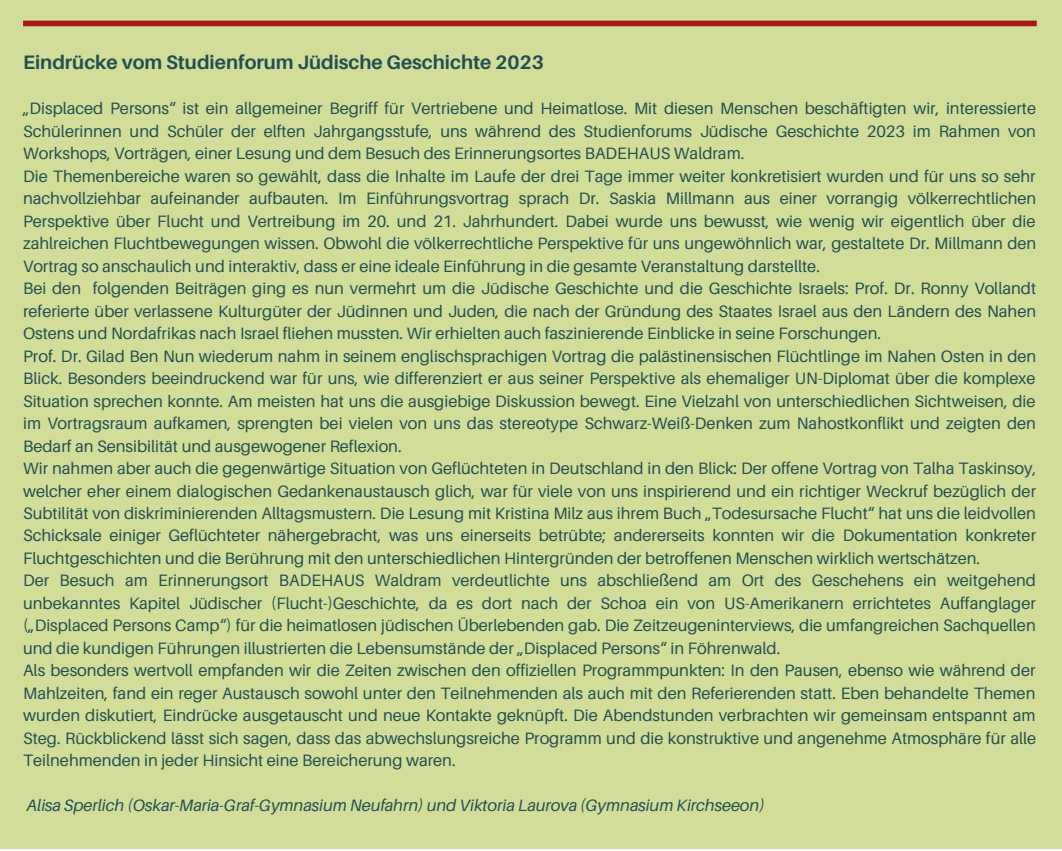
<style>
.page{position:relative;width:1062px;height:851px;background:#fff}
.page>*{position:absolute;margin:0;border:0;box-sizing:border-box;transform-origin:0 0}
.t1{font:700 19.5px "Aileron";color:#224e54}
.t2{font:16.5px/22.5px "Aileron";color:#224e54}
.t3{font:italic 16.5px "Aileron";color:#224e54}
</style>
<div class="page">
<div style="left:0;top:0;width:1062px;height:848px;background:#d1dd98"></div>
<div style="left:23px;top:21px;width:1014px;height:5px;background:#a61717"></div>
<p class="t1" style="left:23px;top:50px;width:522px">Eindrücke vom Studienforum Jüdische Geschichte 2023</p>
<p class="t2" style="left:23px;top:97px;width:1015px">„Displaced Persons“ ist ein allgemeiner Begriff für Vertriebene und Heimatlose. Mit diesen Menschen beschäftigten wir, interessierte Schülerinnen und Schüler der elften Jahrgangsstufe, uns während des Studienforums Jüdische Geschichte 2023 im Rahmen von Workshops, Vorträgen, einer Lesung und dem Besuch des Erinnerungsortes BADEHAUS Waldram.<br>Die Themenbereiche waren so gewählt, dass die Inhalte im Laufe der drei Tage immer weiter konkretisiert wurden und für uns so sehr nachvollziehbar aufeinander aufbauten. Im Einführungsvortrag sprach Dr. Saskia Millmann aus einer vorrangig völkerrechtlichen Perspektive über Flucht und Vertreibung im 20. und 21. Jahrhundert. Dabei wurde uns bewusst, wie wenig wir eigentlich über die zahlreichen Fluchtbewegungen wissen. Obwohl die völkerrechtliche Perspektive für uns ungewöhnlich war, gestaltete Dr. Millmann den Vortrag so anschaulich und interaktiv, dass er eine ideale Einführung in die gesamte Veranstaltung darstellte.<br>Bei den folgenden Beiträgen ging es nun vermehrt um die Jüdische Geschichte und die Geschichte Israels: Prof. Dr. Ronny Vollandt referierte über verlassene Kulturgüter der Jüdinnen und Juden, die nach der Gründung des Staates Israel aus den Ländern des Nahen Ostens und Nordafrikas nach Israel fliehen mussten. Wir erhielten auch faszinierende Einblicke in seine Forschungen.<br>Prof. Dr. Gilad Ben Nun wiederum nahm in seinem englischsprachigen Vortrag die palästinensischen Flüchtlinge im Nahen Osten in den Blick. Besonders beeindruckend war für uns, wie differenziert er aus seiner Perspektive als ehemaliger UN-Diplomat über die komplexe Situation sprechen konnte. Am meisten hat uns die ausgiebige Diskussion bewegt. Eine Vielzahl von unterschiedlichen Sichtweisen, die im Vortragsraum aufkamen, sprengten bei vielen von uns das stereotype Schwarz-Weiß-Denken zum Nahostkonflikt und zeigten den Bedarf an Sensibilität und ausgewogener Reflexion.<br>Wir nahmen aber auch die gegenwärtige Situation von Geflüchteten in Deutschland in den Blick: Der offene Vortrag von Talha Taskinsoy, welcher eher einem dialogischen Gedankenaustausch glich, war für viele von uns inspirierend und ein richtiger Weckruf bezüglich der Subtilität von diskriminierenden Alltagsmustern. Die Lesung mit Kristina Milz aus ihrem Buch „Todesursache Flucht“ hat uns die leidvollen Schicksale einiger Geflüchteter nähergebracht, was uns einerseits betrübte; andererseits konnten wir die Dokumentation konkreter Fluchtgeschichten und die Berührung mit den unterschiedlichen Hintergründen der betroffenen Menschen wirklich wertschätzen.<br>Der Besuch am Erinnerungsort BADEHAUS Waldram verdeutlichte uns abschließend am Ort des Geschehens ein weitgehend unbekanntes Kapitel Jüdischer (Flucht-)Geschichte, da es dort nach der Schoa ein von US-Amerikanern errichtetes Auffanglager („Displaced Persons Camp“) für die heimatlosen jüdischen Überlebenden gab. Die Zeitzeugeninterviews, die umfangreichen Sachquellen und die kundigen Führungen illustrierten die Lebensumstände der „Displaced Persons“ in Föhrenwald.<br>Als besonders wertvoll empfanden wir die Zeiten zwischen den offiziellen Programmpunkten: In den Pausen, ebenso wie während der Mahlzeiten, fand ein reger Austausch sowohl unter den Teilnehmenden als auch mit den Referierenden statt. Eben behandelte Themen wurden diskutiert, Eindrücke ausgetauscht und neue Kontakte geknüpft. Die Abendstunden verbrachten wir gemeinsam entspannt am Steg. Rückblickend lässt sich sagen, dass das abwechslungsreiche Programm und die konstruktive und angenehme Atmosphäre für alle Teilnehmenden in jeder Hinsicht eine Bereicherung waren.</p>
<p class="t3" style="left:27px;top:795px;width:739px">Alisa Sperlich (Oskar-Maria-Graf-Gymnasium Neufahrn) und Viktoria Laurova (Gymnasium Kirchseeon)</p>
</div>
